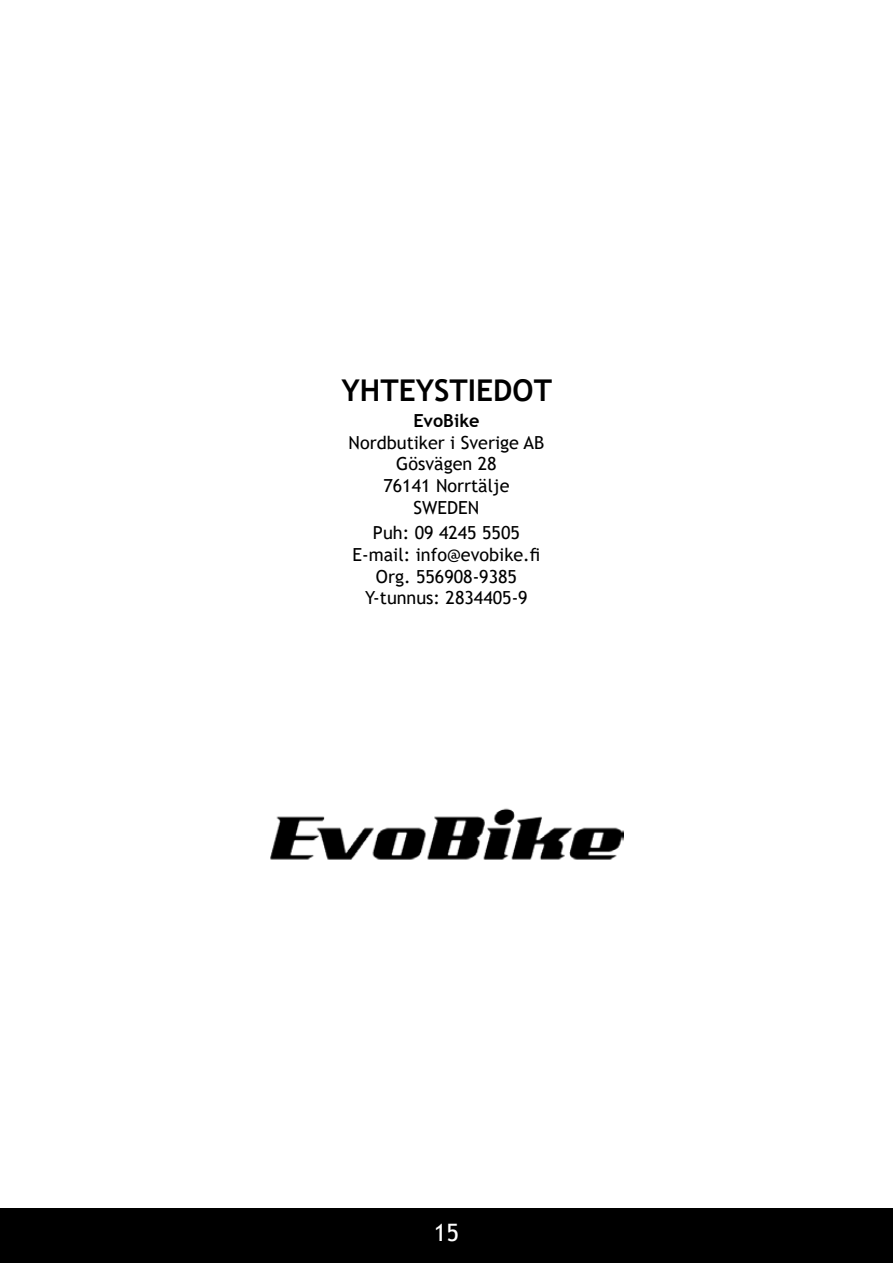
<style>
.page{position:relative;width:893px;height:1263px;background:#fff}
.page>*{position:absolute;margin:0;border:0;box-sizing:border-box;transform-origin:0 0}
.t1{font:700 30px "Trebuchet MS";color:#000}
.t2{font:24px "Trebuchet MS";color:#fff}
.t3{font:18px/21.6px "Trebuchet MS";color:#000;text-align:center}
.t4{font:700 18px "Trebuchet MS";color:#000}
</style>
<div class="page">
<div style="left:0;top:1209px;width:893px;height:54px;background:#000"></div>
<img style="left:270px;top:808px;width:354px;height:52px">
<h1 class="t1" style="left:341px;top:372px;width:212px">YHTEYSTIEDOT</h1>
<p class="t4" style="left:413px;top:409px;width:68px">EvoBike</p>
<p class="t3" style="left:349px;top:431px;width:197px">Nordbutiker i Sverige AB<br>Gösvägen 28<br>76141 Norrtälje<br>SWEDEN</p>
<p class="t3" style="left:353px;top:522px;width:189px">Puh: 09 4245 5505<br>E-mail: info@evobike.fi<br>Org. 556908-9385<br>Y-tunnus: 2834405-9</p>
<h2 class="t2" style="left:434px;top:1217px;width:27px">15</h2>
</div>
